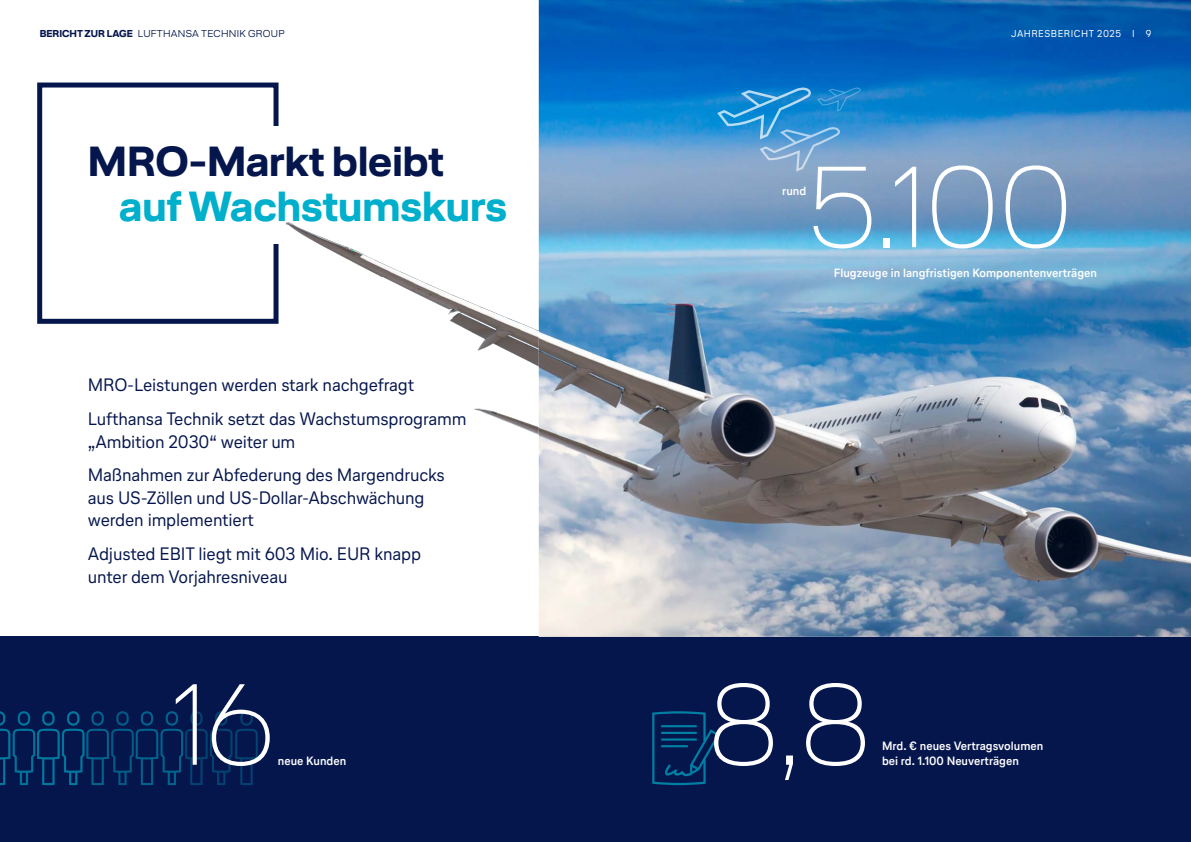
<style>
.page{position:relative;width:1191px;height:842px;background:#fff}
.page>*{position:absolute;margin:0;border:0;box-sizing:border-box;transform-origin:0 0}
.t1{font:100 115px "Lufthansa Head";color:#fff}
.t2{font:700 42px/44.1px "Lufthansa Head";color:#00afcb}
.Anleser_15{font:18px/22.5px "Lufthansa Text";letter-spacing:-.01em;color:#05164d}
.t3{font:700 12px/14.4px "Lufthansa Text";color:#fff}
.t4{font:300 10px "Lufthansa Head";letter-spacing:.03em;color:#05164d}
.t5{font:10px "Lufthansa Text";letter-spacing:.05em;color:#fff}
.s1{font-weight:700}
.s2{color:#05164d}
</style>
<div class="page">
<div style="left:0;top:637px;width:1191px;height:205px;background:#05164d"></div>
<img style="left:278px;top:0;width:913px;height:637px">
<div style="left:37px;top:83px;width:241px;height:241px;border:5px solid #05164d"></div>
<div style="left:223px;top:126px;width:83px;height:118px;background:#fff"></div>
<svg style="left:0;top:711px;width:258px;height:74px"></svg>
<svg style="left:652px;top:711px;width:67px;height:74px"></svg>
<svg style="left:717px;top:86px;width:144px;height:86px;background:#4c9bd3"></svg>
<p class="t4" style="left:40px;top:27px;width:246px"><span class="s1">BERICHT ZUR LAGE</span> LUFTHANSA TECHNIK GROUP</p>
<p class="t5" style="left:1011px;top:27px;width:142px">JAHRESBERICHT 2025 I 9</p>
<p class="t2" style="left:119px;top:139px;width:389px;text-indent:-31px"><span class="s2">MRO-Markt bleibt </span>auf Wachstumskurs</p>
<p class="Anleser_15" style="left:88px;top:373px;width:328px">MRO-Leistungen werden stark nachgefragt</p>
<p class="Anleser_15" style="left:88px;top:407px;width:380px">Lufthansa Technik setzt das Wachstumsprogramm „Ambition 2030“ weiter um</p>
<p class="Anleser_15" style="left:88px;top:463px;width:358px">Maßnahmen zur Abfederung des Margendrucks aus US-Zöllen und US-Dollar-Abschwächung werden implementiert</p>
<p class="Anleser_15" style="left:88px;top:542px;width:335px">Adjusted EBIT liegt mit 603 Mio. EUR knapp unter dem Vorjahresniveau</p>
<p class="t3" style="left:782px;top:184px;width:26px">rund</p>
<p class="t1" style="left:808px;top:129px;width:266px">5.100</p>
<p class="t3" style="left:834px;top:265px;width:265px">Flugzeuge in langfristigen Komponentenverträgen</p>
<p class="t1" style="left:173px;top:647px;width:102px">16</p>
<p class="t1" style="left:708px;top:647px;width:164px">8,8</p>
<p class="t3" style="left:278px;top:753px;width:70px">neue Kunden</p>
<p class="t3" style="left:882px;top:739px;width:163px">Mrd. € neues Vertragsvolumen bei rd. 1.100 Neuverträgen</p>
</div>
